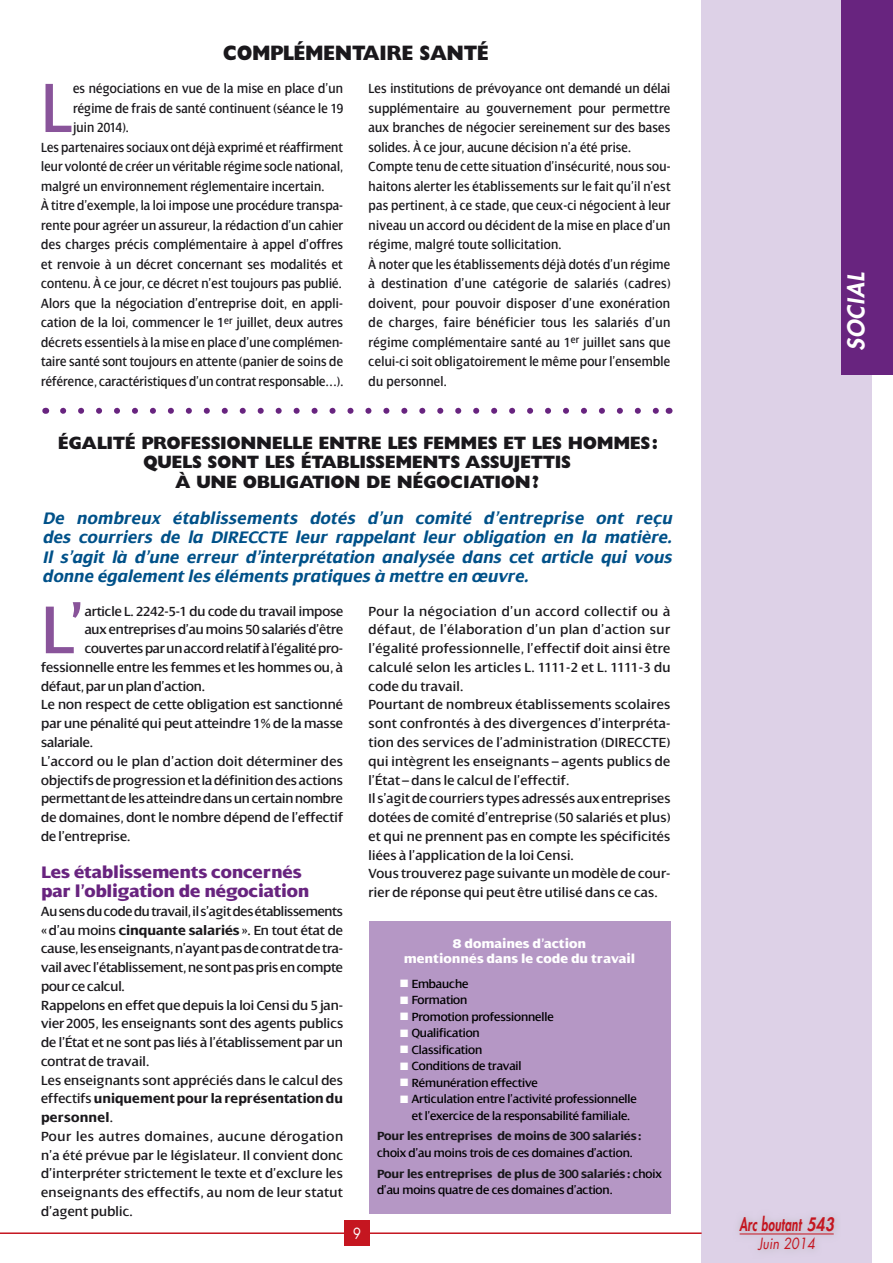
<style>
.page{position:relative;width:893px;height:1263px;background:#fff}
.page>*{position:absolute;margin:0;border:0;box-sizing:border-box;transform-origin:0 0}
.t1{font:75.15px "Dialog";color:#89549a;scale:.9 1}
.t2{font:72.9px "Dialog";color:#89549a}
.t3{font:italic 800 22.5px "Futura CE";color:#fff}
.t4{font:800 21px "Gill Sans";letter-spacing:.085em;color:#1a181c;scale:.9 1}
.t5{font:italic 700 18px/19.5px "Dialog";color:#005189;text-align:justify}
.t6{font:800 18px/19.5px "Gill Sans";letter-spacing:-.02em;color:#1a181c;text-align:center;scale:.96 1}
.t7{font:800 18px/18.8px "Dialog";letter-spacing:-.01em;color:#68247f}
.t8{font:italic 800 18px "Futura CE";letter-spacing:.02em;color:#c51620;scale:.65 1}
.t9{font:italic 15px "Futura CE";color:#c51620;scale:.85 1}
.t10{font:15px "Futura";color:#fff;scale:.85 1}
.t11{font:14.25px/18.8px "Dialog";letter-spacing:.01em;color:#1a181c}
.t12{font:14.25px/19.5px "Dialog";letter-spacing:.01em;color:#1a181c;scale:.9 1}
.t13{font:14.25px "Dialog";letter-spacing:.01em;color:#1a181c;scale:.91 1}
.t14{font:14.25px "Dialog";letter-spacing:-.01em;color:#1a181c}
.t15{font:14.25px "Dialog";letter-spacing:.01em;color:#1a181c;scale:.89 1}
.t16{font:800 13.5px/15px "Dialog";color:#fff;text-align:center}
.t17{font:12.75px/16.5px "Dialog";letter-spacing:-.01em;color:#000;text-align:center}
.t18{font:700 12.75px "Dialog";letter-spacing:-.01em;color:#1a181c}
.s1{color:#fff}
.s2{font-weight:700;color:#1a181c}
.s3{font-weight:700}
</style>
<div class="page">
<div style="left:702px;top:0;width:170px;height:1263px;background:#ddd1e7"></div>
<div style="left:842px;top:0;width:51px;height:374px;background:#68247f"></div>
<hr style="left:0;top:1232px;width:702px;height:2px;background:#c51620">
<div style="left:344px;top:1220px;width:26px;height:26px;background:#c51620"></div>
<svg style="left:739px;top:1217px;width:97px;height:33px;fill:#d4cadc"></svg>
<hr style="left:740px;top:1233px;width:94px;height:1px;background:#c51620">
<svg style="left:63px;top:408px;width:596px;height:6px"></svg>
<div style="left:369px;top:922px;width:301px;height:292px;background:#b597c5"></div>
<h3 class="t4" style="left:223px;top:41px;width:297px">COMPLÉMENTAIRE SANTÉ</h3>
<h1 class="t1" style="left:41px;top:68px;width:35px">L</h1>
<p class="t12" style="left:73px;top:79px;width:301px">es négociations en vue de la mise en place d’un</p>
<p class="t12" style="left:73px;top:98px;width:302px">régime de frais de santé continuent (séance le 19</p>
<p class="t12" style="left:73px;top:118px;width:64px">juin 2014).</p>
<p class="t15" style="left:41px;top:139px;width:341px">Les partenaires sociaux ont déjà exprimé et réaffirment</p>
<p class="t15" style="left:41px;top:159px;width:341px">leur volonté de créer un véritable régime socle national,</p>
<p class="t12" style="left:41px;top:176px;width:316px">malgré un environnement réglementaire incertain.</p>
<p class="t12" style="left:41px;top:196px;width:337px">À titre d’exemple, la loi impose une procédure transpa-</p>
<p class="t12" style="left:41px;top:215px;width:337px">rente pour agréer un assureur, la rédaction d’un cahier</p>
<p class="t13" style="left:41px;top:237px;width:333px">des charges précis complémentaire à appel d’offres</p>
<p class="t13" style="left:41px;top:256px;width:333px">et renvoie à un décret concernant ses modalités et</p>
<p class="t12" style="left:41px;top:274px;width:335px">contenu. À ce jour, ce décret n’est toujours pas publié.</p>
<p class="t13" style="left:41px;top:295px;width:333px">Alors que la négociation d’entreprise doit, en appli-</p>
<p class="t13" style="left:41px;top:315px;width:333px">cation de la loi, commencer le 1<sup>er</sup> juillet, deux autres</p>
<p class="t12" style="left:41px;top:332px;width:337px">décrets essentiels à la mise en place d’une complémen-</p>
<p class="t12" style="left:41px;top:352px;width:337px">taire santé sont toujours en attente (panier de soins de</p>
<p class="t15" style="left:41px;top:373px;width:341px">référence, caractéristiques d’un contrat responsable…).</p>
<p class="t12" style="left:369px;top:79px;width:337px">Les institutions de prévoyance ont demandé un délai supplémentaire au gouvernement pour permettre aux branches de négocier sereinement sur des bases solides. À ce jour, aucune décision n’a été prise.<br>Compte tenu de cette situation d’insécurité, nous sou&shy;haitons alerter les établissements sur le fait qu’il n’est pas pertinent, à ce stade, que ceux-ci négocient à leur niveau un accord ou décident de la mise en place d’un régime, malgré toute sollicitation.<br>À noter que les établissements déjà dotés d’un régime à destination d’une catégorie de salariés (cadres) doivent, pour pouvoir disposer d’une exonération de charges, faire bénéficier tous les salariés d’un régime complémentaire santé au 1<sup>er</sup> juillet sans que celui-ci soit obligatoirement le même pour l’ensemble du personnel.</p>
<p class="t6" style="left:58px;top:433px;width:627px">ÉGALITÉ PROFESSIONNELLE ENTRE LES FEMMES ET LES HOMMES:<br>QUELS SONT LES ÉTABLISSEMENTS ASSUJETTIS<br>À UNE OBLIGATION DE NÉGOCIATION?</p>
<p class="t5" style="left:42px;top:508px;width:631px">De nombreux établissements dotés d’un comité d’entreprise ont reçu des courriers de la DIRECCTE leur rappelant leur obligation en la matière.<br>Il s’agit là d’une erreur d’interprétation analysée dans cet article qui vous donne également les éléments pratiques à mettre en œuvre.</p>
<h2 class="t2" style="left:41px;top:591px;width:45px">L’</h2>
<p class="t14" style="left:85px;top:603px;width:260px">article L. 2242-5-1 du code du travail impose</p>
<p class="t11" style="left:369px;top:602px;width:304px">Pour la négociation d’un accord collectif ou à défaut, de l’élaboration d’un plan d’action sur l’égalité professionnelle, l’effectif doit ainsi être calculé selon les articles L. 1111-2 et L. 1111-3 du code du travail.<br>Pourtant de nombreux établissements scolaires sont confrontés à des divergences d’interpréta&shy;tion des services de l’administration (DIRECCTE) qui intègrent les enseignants – agents publics de l’État – dans le calcul de l’effectif.<br>Il s’agit de courriers types adressés aux entreprises dotées de comité d’entreprise (50 salariés et plus) et qui ne prennent pas en compte les spécificités liées à l’application de la loi Censi.<br>Vous trouverez page suivante un modèle de cour&shy;rier de réponse qui peut être utilisé dans ce cas.</p>
<p class="t16" style="left:404px;top:936px;width:233px">8 domaines d’action<br>mentionnés dans le code du travail</p>
<p class="t17" style="left:400px;top:975px;width:70px"><span class="s1">■</span> Embauche</p>
<p class="t17" style="left:400px;top:992px;width:69px"><span class="s1">■</span> Formation</p>
<p class="t17" style="left:400px;top:1008px;width:156px"><span class="s1">■</span> Promotion professionnelle</p>
<p class="t17" style="left:400px;top:1025px;width:82px"><span class="s1">■</span> Qualification</p>
<p class="t17" style="left:400px;top:1041px;width:84px"><span class="s1">■</span> Classification</p>
<p class="t17" style="left:400px;top:1058px;width:123px"><span class="s1">■</span> Conditions de travail</p>
<p class="t17" style="left:400px;top:1074px;width:140px"><span class="s1">■</span> Rémunération effective</p>
<p class="t17" style="left:400px;top:1091px;width:239px"><span class="s1">■</span> Articulation entre l’activité professionnelle et l’exercice de la responsabilité familiale.</p>
<p class="t18" style="left:377px;top:1129px;width:266px">Pour les entreprises de moins de 300 salariés:</p>
<p class="t17" style="left:377px;top:1142px;width:286px;line-height:20.7px;text-align:left">choix d’au moins trois de ces domaines d’action.<br><span class="s2">Pour les entreprises de plus de 300 salariés:</span> choix</p>
<p class="t17" style="left:377px;top:1182px;width:237px">d’au moins quatre de ces domaines d’action.</p>
<p class="t14" style="left:85px;top:622px;width:260px">aux entreprises d’au moins 50 salariés d’être</p>
<p class="t14" style="left:85px;top:641px;width:260px">couvertes par un accord relatif à l’égalité pro-</p>
<p class="t11" style="left:41px;top:658px;width:303px">fessionnelle entre les femmes et les hommes ou, à</p>
<p class="t14" style="left:41px;top:678px;width:165px">défaut, par un plan d’action.</p>
<p class="t11" style="left:41px;top:696px;width:303px">Le non respect de cette obligation est sanctionné</p>
<p class="t11" style="left:41px;top:714px;width:303px">par une pénalité qui peut atteindre 1% de la masse</p>
<p class="t14" style="left:41px;top:735px;width:53px">salariale.</p>
<p class="t11" style="left:41px;top:752px;width:303px">L’accord ou le plan d’action doit déterminer des</p>
<p class="t11" style="left:41px;top:771px;width:303px">objectifs de progression et la définition des actions</p>
<p class="t11" style="left:41px;top:789px;width:303px">permettant de les atteindre dans un certain nombre</p>
<p class="t11" style="left:41px;top:808px;width:303px">de domaines, dont le nombre dépend de l’effectif</p>
<p class="t11" style="left:41px;top:827px;width:91px">de l’entreprise.</p>
<p class="t7" style="left:41px;top:863px;width:270px">Les établissements concernés par l’obligation de négociation</p>
<p class="t11" style="left:41px;top:902px;width:304px">Au sens du code du travail, il s’agit des établissements «d’au moins <span class="s3">cinquante salariés</span> ». En tout état de cause, les enseignants, n’ayant pas de contrat de tra&shy;vail avec l’établissement, ne sont pas pris en compte pour ce calcul.<br>Rappelons en effet que depuis la loi Censi du 5 jan&shy;vier2005, les enseignants sont des agents publics de l’État et ne sont pas liés à l’établissement par un contrat de travail.<br>Les enseignants sont appréciés dans le calcul des effectifs <span class="s3">uniquement pour la représentation du personnel</span>.<br>Pour les autres domaines, aucune dérogation n’a été prévue par le législateur. Il convient donc d’interpréter strictement le texte et d’exclure les enseignants des effectifs, au nom de leur statut d’agent public.</p>
<p class="t10" style="left:353px;top:1224px;width:11px">9</p>
<h3 class="t3" style="left:840px;top:351px;width:81px;rotate:-90deg">SOCIAL</h3>
<p class="t8" style="left:739px;top:1212px;width:147px">Arc boutant 543</p>
<p class="t9" style="left:758px;top:1234px;width:68px">Juin 2014</p>
</div>
